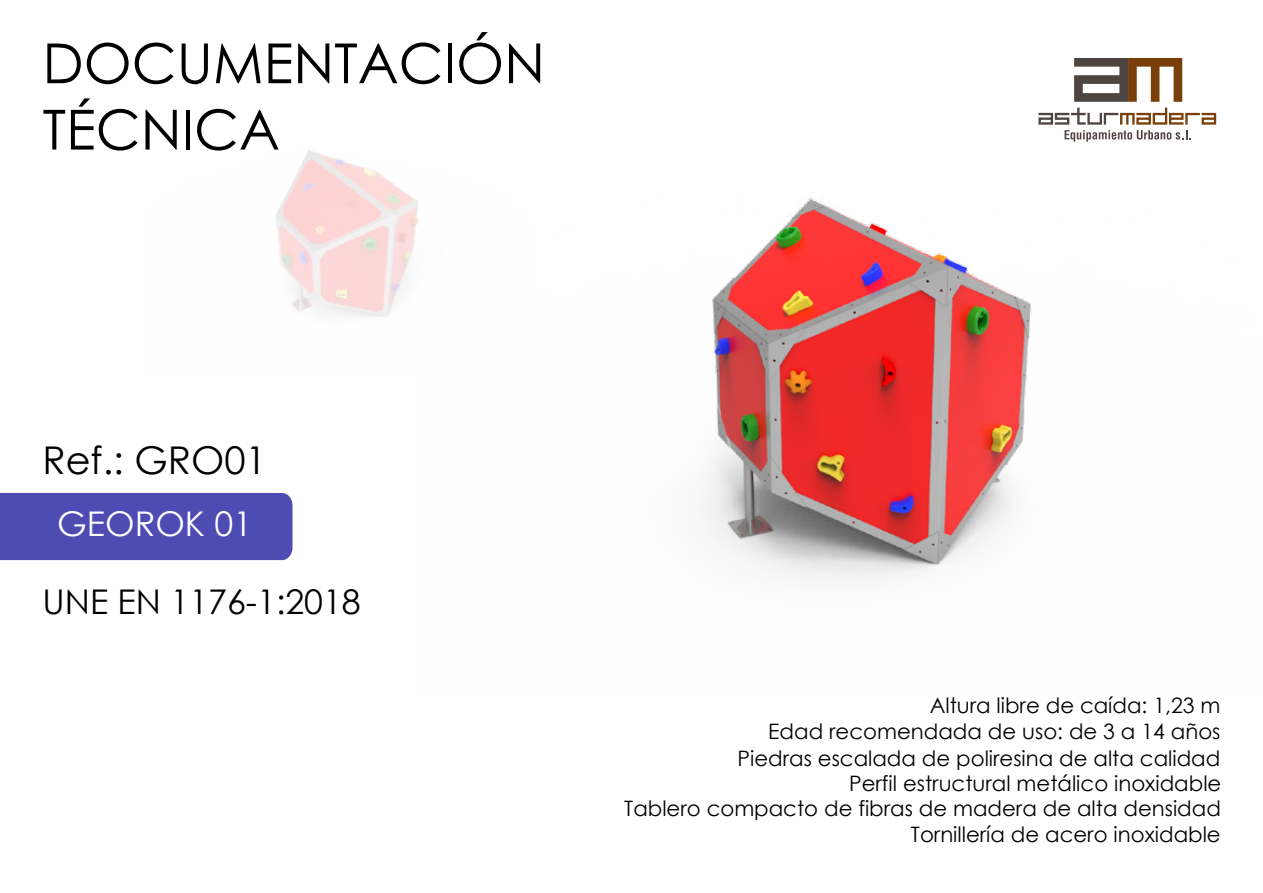
<style>
.page{position:relative;width:1263px;height:893px;background:#fff}
.page>*{position:absolute;margin:0;border:0;box-sizing:border-box;transform-origin:0 0}
.t1{font:55.35px/66.3px "Century Gothic";color:#000}
.t2{font:38.25px "Century Gothic";color:#000}
.t3{font:34.05px "Century Gothic";color:#000}
.t4{font:34.05px "Century Gothic";color:#fff}
.t5{font:21.3px/25.5px "Century Gothic";color:#000;text-align:right}
</style>
<div class="page">
<svg style="left:1074px;top:58px;width:108px;height:25px"></svg>
<img style="left:275px;top:150px;width:142px;height:167px">
<img style="left:417px;top:83px;width:800px;height:497px">
<div style="left:0;top:493px;width:293px;height:67px;background:#4e4bb2"></div>
<h1 class="t1" style="left:43px;top:29px;width:504px">DOCUMENTACIÓN<br>TÉCNICA</h1>
<h2 class="t2" style="left:43px;top:433px;width:226px">Ref.: GRO01</h2>
<h3 class="t4" style="left:57px;top:500px;width:196px">GEOROK 01</h3>
<h3 class="t3" style="left:43px;top:578px;width:320px">UNE EN 1176-1:2018</h3>
<p class="t5" style="left:768px;top:693px;width:454px">Altura libre de caída: 1,23 m<br>Edad recomendada de uso: de 3 a 14 años</p>
<p class="t5" style="left:738px;top:745px;width:484px">Piedras escalada de poliresina de alta calidad</p>
<p class="t5" style="left:624px;top:796px;width:598px">Tablero compacto de fibras de madera de alta densidad</p>
<p class="t5" style="left:849px;top:770px;width:374px">Perfil estructural metálico inoxidable</p>
<p class="t5" style="left:911px;top:822px;width:311px">Tornillería de acero inoxidable</p>
</div>
